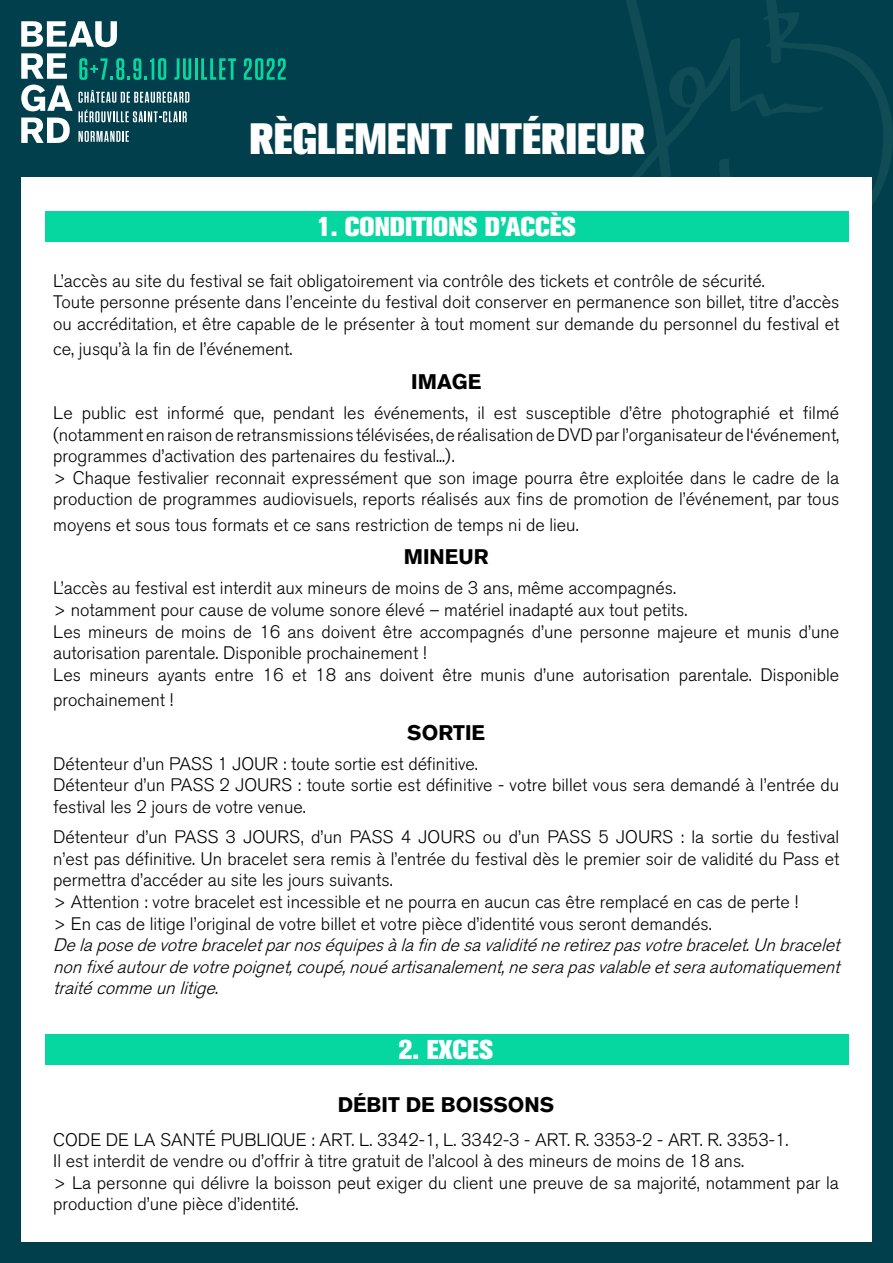
<style>
.page{position:relative;width:893px;height:1263px;background:#013f4d}
.page>*{position:absolute;margin:0;border:0;box-sizing:border-box;transform-origin:0 0}
.t1{font:800 43.5px "Akzidenz Grotesk BQ";color:#fff}
.t2{font:800 27px "Akzidenz Grotesk BQ";color:#fff}
.t3{font:700 21px "Akzidenz Grotesk BQ";color:#000}
.t4{font:300 18px/21.6px "Akzidenz Grotesk BQ";color:#000}
.t5{font:italic 300 18px/21.6px "Akzidenz Grotesk BQ";color:#000;text-align:justify}
</style>
<div class="page">
<svg style="left:564px;top:0;width:155px;height:178px"></svg>
<svg style="left:719px;top:0;width:174px;height:205px"></svg>
<hr style="left:195px;top:58px;width:3px;height:22px;background:#06d6a0">
<svg style="left:201px;top:58px;width:35px;height:22px"></svg>
<svg style="left:244px;top:58px;width:42px;height:22px"></svg>
<svg style="left:21px;top:21px;width:170px;height:122px"></svg>
<div style="left:21px;top:178px;width:851px;height:1064px;background:#fff"></div>
<div style="left:45px;top:211px;width:804px;height:30px;background:#06d6a0"></div>
<div style="left:45px;top:1034px;width:804px;height:30px;background:#06d6a0"></div>
<h1 class="t1" style="left:249px;top:114px;width:397px">RÈGLEMENT INTÉRIEUR</h1>
<h2 class="t2" style="left:317px;top:211px;width:260px">1. CONDITIONS D’ACCÈS</h2>
<p class="t4" style="left:53px;top:270px;width:788px">L’accès au site du festival se fait obligatoirement via contrôle des tickets et contrôle de sécurité.<br>Toute personne présente dans l’enceinte du festival doit conserver en permanence son billet, titre d’accès ou accréditation, et être capable de le présenter à tout moment sur demande du personnel du festival et</p>
<p class="t4" style="left:53px;top:339px;width:241px">ce, jusqu’à la fin de I’événement.</p>
<p class="t3" style="left:411px;top:369px;width:72px">IMAGE</p>
<p class="t4" style="left:53px;top:402px;width:788px">Le public est informé que, pendant les événements, il est susceptible d’être photographié et filmé (notamment en raison de retransmissions télévisées, de réalisation de DVD par l’organisateur de I‘événement, programmes d’activation des partenaires du festival...).<br>&gt; Chaque festivalier reconnait expressément que son image pourra être exploitée dans le cadre de la production de programmes audiovisuels, reports réalisés aux fins de promotion de l’événement, par tous</p>
<p class="t4" style="left:53px;top:514px;width:527px">moyens et sous tous formats et ce sans restriction de temps ni de lieu.</p>
<p class="t3" style="left:404px;top:545px;width:86px">MINEUR</p>
<p class="t4" style="left:53px;top:578px;width:788px">L’accès au festival est interdit aux mineurs de moins de 3 ans, même accompagnés.<br>&gt; notamment pour cause de volume sonore élevé – matériel inadapté aux tout petits.<br>Les mineurs de moins de 16 ans doivent être accompagnés d’une personne majeure et munis d’une autorisation parentale. Disponible prochainement !<br>Les mineurs ayants entre 16 et 18 ans doivent être munis d’une autorisation parentale. Disponible</p>
<p class="t4" style="left:53px;top:689px;width:122px">prochainement !</p>
<p class="t3" style="left:407px;top:720px;width:79px">SORTIE</p>
<p class="t4" style="left:53px;top:753px;width:787px">Détenteur d’un PASS 1 JOUR : toute sortie est définitive.<br>Détenteur d’un PASS 2 JOURS : toute sortie est définitive - votre billet vous sera demandé à l’entrée du festival les 2 jours de votre venue.</p>
<p class="t4" style="left:53px;top:826px;width:788px">Détenteur d’un PASS 3 JOURS, d’un PASS 4 JOURS ou d’un PASS 5 JOURS : la sortie du festival n’est pas définitive. Un bracelet sera remis à l’entrée du festival dès le premier soir de validité du Pass et permettra d’accéder au site les jours suivants.<br>&gt; Attention : votre bracelet est incessible et ne pourra en aucun cas être remplacé en cas de perte !<br>&gt; En cas de litige l’original de votre billet et votre pièce d’identité vous seront demandés.</p>
<p class="t5" style="left:53px;top:934px;width:793px">Delaposedevotrebraceletparnoséquipesàlafindesavaliditéneretirezpasvotrebracelet.Unbracelet nonfixéautourdevotrepoignet,coupé,nouéartisanalement,neserapasvalableetseraautomatiquement traitécommeunlitige.</p>
<h2 class="t2" style="left:399px;top:1034px;width:96px">2. EXCES</h2>
<p class="t3" style="left:338px;top:1092px;width:218px">DÉBIT DE BOISSONS</p>
<p class="t4" style="left:53px;top:1129px;width:787px">CODE DE LA SANTÉ PUBLIQUE : ART. L. 3342-1, L. 3342-3 - ART. R. 3353-2 - ART. R. 3353-1.<br>Il est interdit de vendre ou d’offrir à titre gratuit de l’alcool à des mineurs de moins de 18 ans.<br>&gt; La personne qui délivre la boisson peut exiger du client une preuve de sa majorité, notamment par la production d’une pièce d’identité.</p>
</div>
